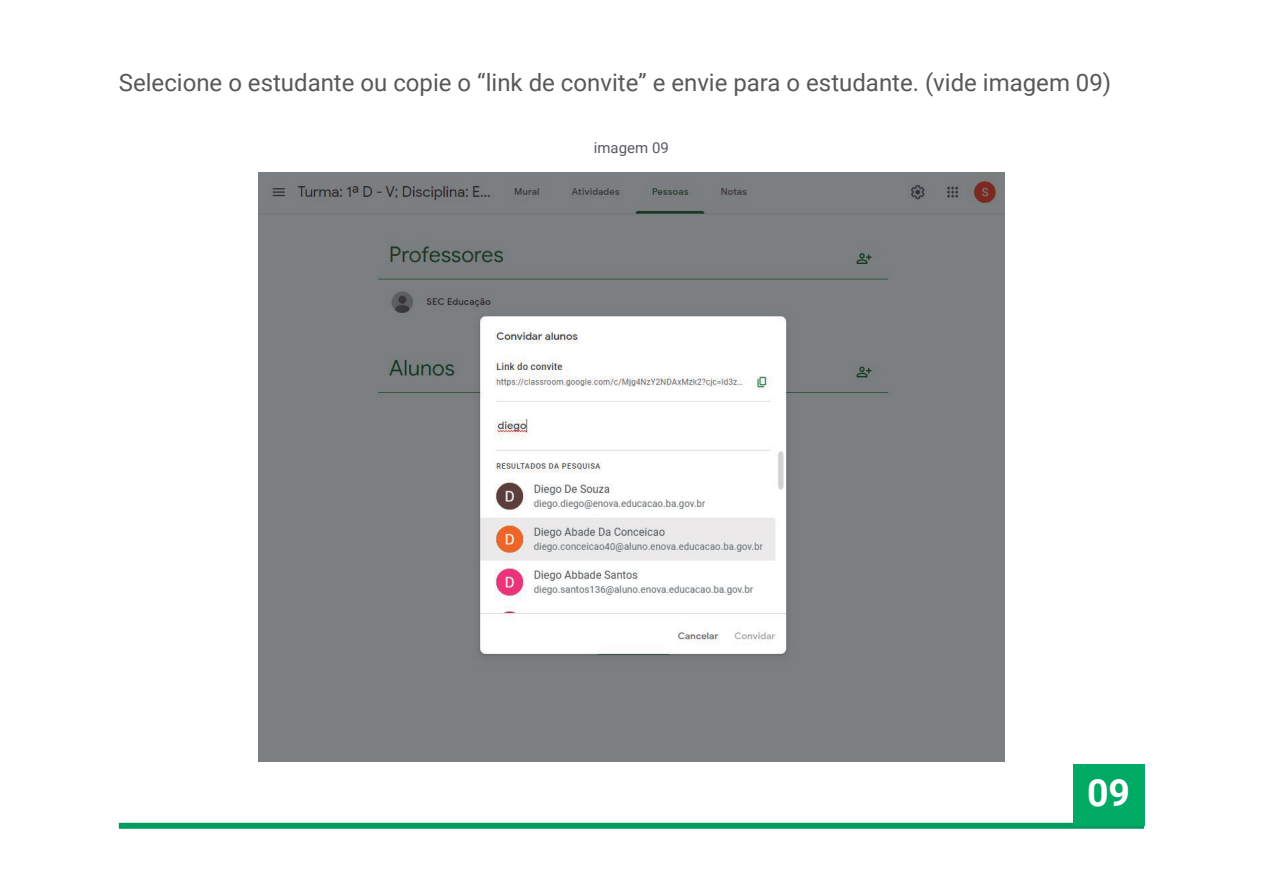
<style>
.page{position:relative;width:1263px;height:893px;background:#fff}
.page>*{position:absolute;margin:0;border:0;box-sizing:border-box;transform-origin:0 0}
.t1{font:700 37.5px "Roboto";color:#fff}
.t2{font:24px "Roboto";color:#57585a}
.t3{font:15px "Roboto";color:#595a61}
</style>
<div class="page">
<div style="left:119px;top:823px;width:1025px;height:6px;background:#009c5f"></div>
<div style="left:1073px;top:764px;width:71px;height:62px;background:#00a964"></div>
<img style="left:258px;top:172px;width:747px;height:590px">
<p class="t2" style="left:119px;top:66px;width:994px">Selecione o estudante ou copie o “link de convite” e envie para o estudante. (vide imagem 09)</p>
<p class="t3" style="left:594px;top:138px;width:77px">imagem 09</p>
<h1 class="t1" style="left:1087px;top:766px;width:45px">09</h1>
</div>
